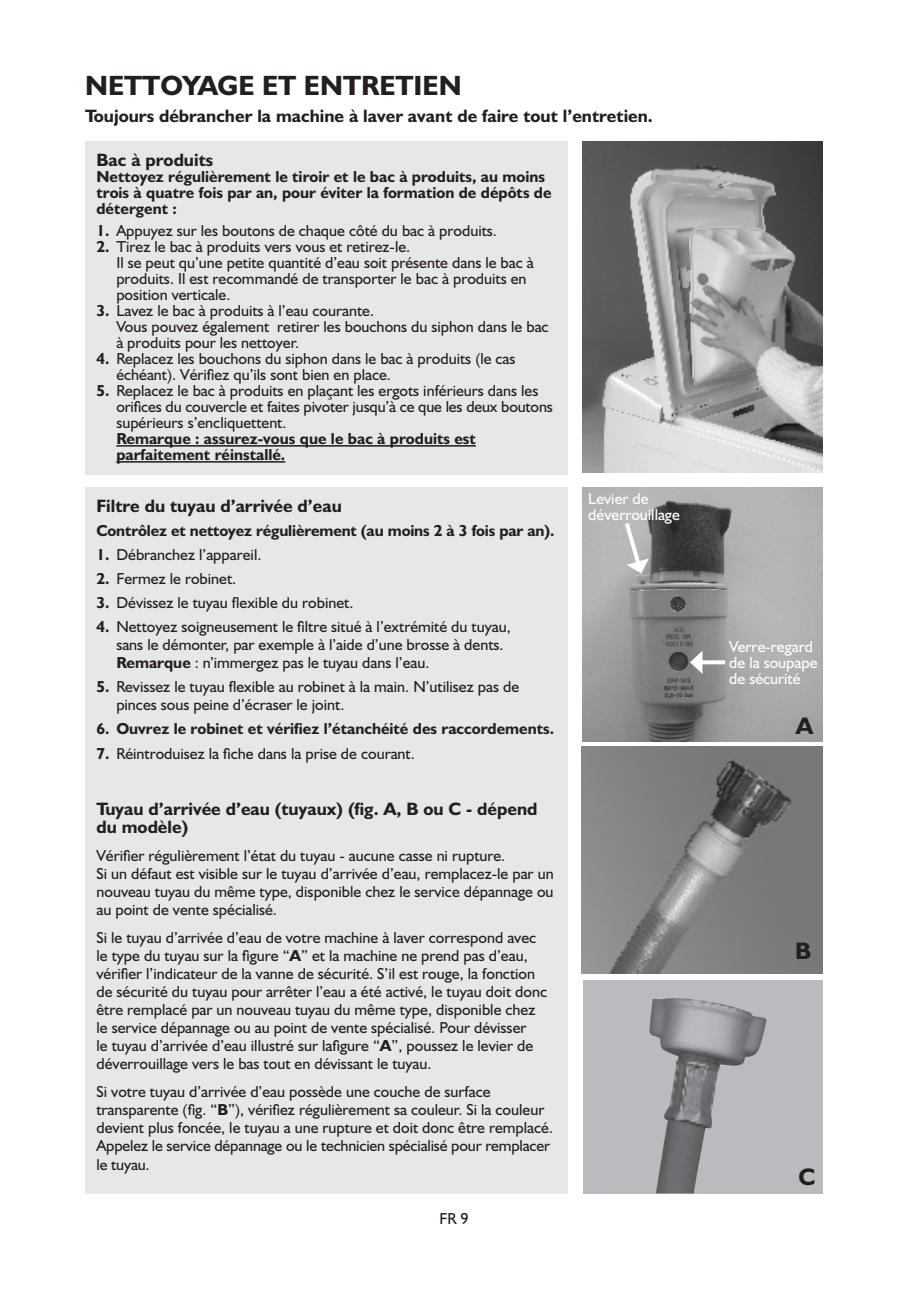
<style>
.page{position:relative;width:908px;height:1304px;background:#fff}
.page>*{position:absolute;margin:0;border:0;box-sizing:border-box;transform-origin:0 0}
.t1{font:700 28px "Humanist 521 BT";color:#231f20}
.t2{font:700 24px "Humanist 521 BT";color:#231f20}
.t3{font:700 18px/18px "Humanist 521 BT";color:#231f20}
.t4{font:16px/18px "Humanist 521 BT";color:#231f20}
.t5{font:700 16px/16px "Humanist 521 BT";color:#231f20}
.t6{font:16px/16px "Humanist 521 BT";color:#fff}
.s1{font-weight:700}
</style>
<div class="page">
<div style="left:85px;top:141px;width:482px;height:334px;background:#e6e7e9"></div>
<hr style="left:116px;top:445px;width:359px;height:2px;background:#231f20">
<hr style="left:116px;top:461px;width:169px;height:2px;background:#231f20">
<div style="left:85px;top:487px;width:482px;height:706px;background:#e6e7e9"></div>
<img style="left:582px;top:141px;width:240px;height:331px">
<img style="left:582px;top:488px;width:239px;height:254px">
<img style="left:581px;top:747px;width:241px;height:226px">
<div style="left:583px;top:980px;width:239px;height:213px;background:#babbbe"></div>
<img style="left:649px;top:998px;width:117px;height:195px">
<svg style="left:702px;top:660px;width:22px;height:4px"></svg>
<svg style="left:689px;top:651px;width:13px;height:23px"></svg>
<svg style="left:621px;top:519px;width:27px;height:55px"></svg>
<h1 class="t1" style="left:85px;top:68px;width:378px">NETTOYAGE ET ENTRETIEN</h1>
<p class="t3" style="left:85px;top:106px;width:569px">Toujours débrancher la machine à laver avant de faire tout l’entretien.</p>
<p class="t3" style="left:96px;top:150px;width:118px">Bac à produits</p>
<p class="t5" style="left:96px;top:168px;width:456px">Nettoyez régulièrement le tiroir et le bac à produits, au moins trois à quatre fois par an, pour éviter la formation de dépôts de détergent :</p>
<p class="t4" style="left:96px;top:221px;width:402px"><span class="s1">1.</span> Appuyez sur les boutons de chaque côté du bac à produits.</p>
<p class="t4" style="left:116px;top:238px;width:419px;line-height:16px;text-indent:-20px"><span class="s1">2.</span> Tirez le bac à produits vers vous et retirez-le.<br>Il se peut qu’une petite quantité d’eau soit présente dans le bac à produits. Il est recommandé de transporter le bac à produits en position verticale.</p>
<p class="t4" style="left:116px;top:302px;width:433px;line-height:16px;text-indent:-20px"><span class="s1">3.</span> Lavez le bac à produits à l’eau courante.<br>Vous pouvez également retirer les bouchons du siphon dans le bac à produits pour les nettoyer.</p>
<p class="t4" style="left:116px;top:350px;width:400px;line-height:16px;text-indent:-20px"><span class="s1">4.</span> Replacez les bouchons du siphon dans le bac à produits (le cas échéant). Vérifiez qu’ils sont bien en place.</p>
<p class="t4" style="left:116px;top:382px;width:438px;line-height:16px;text-indent:-20px"><span class="s1">5.</span> Replacez le bac à produits en plaçant les ergots inférieurs dans les orifices du couvercle et faites pivoter jusqu’à ce que les deux boutons supérieurs s’encliquettent.</p>
<p class="t5" style="left:116px;top:430px;width:361px">Remarque : assurez-vous que le bac à produits est parfaitement réinstallé.</p>
<p class="t3" style="left:96px;top:496px;width:247px">Filtre du tuyau d’arrivée d’eau</p>
<p class="t5" style="left:96px;top:522px;width:459px">Contrôlez et nettoyez régulièrement (au moins 2 à 3 fois par an).</p>
<p class="t4" style="left:96px;top:545px;width:166px"><span class="s1">1.</span> Débranchez l’appareil.</p>
<p class="t4" style="left:96px;top:569px;width:141px"><span class="s1">2.</span> Fermez le robinet.</p>
<p class="t4" style="left:96px;top:593px;width:258px"><span class="s1">3.</span> Dévissez le tuyau flexible du robinet.</p>
<p class="t4" style="left:116px;top:617px;width:396px;text-indent:-20px"><span class="s1">4.</span> Nettoyez soigneusement le filtre situé à l’extrémité du tuyau, sans le démonter, par exemple à l’aide d’une brosse à dents.<br><span class="s1">Remarque</span> : n’immergez pas le tuyau dans l’eau.</p>
<p class="t4" style="left:116px;top:677px;width:404px;text-indent:-20px"><span class="s1">5.</span> Revissez le tuyau flexible au robinet à la main. N’utilisez pas de pinces sous peine d’écraser le joint.</p>
<p class="t5" style="left:96px;top:720px;width:459px">6. Ouvrez le robinet et vérifiez l’étanchéité des raccordements.</p>
<p class="t4" style="left:96px;top:744px;width:320px"><span class="s1">7.</span> Réintroduisez la fiche dans la prise de courant.</p>
<p class="t3" style="left:96px;top:799px;width:442px">Tuyau d’arrivée d’eau (tuyaux) (fig. A, B ou C - dépend du modèle)</p>
<p class="t4" style="left:96px;top:846px;width:458px">Vérifier régulièrement l’état du tuyau - aucune casse ni rupture.<br>Si un défaut est visible sur le tuyau d’arrivée d’eau, remplacez-le par un nouveau tuyau du même type, disponible chez le service dépannage ou au point de vente spécialisé.</p>
<p class="t4" style="left:96px;top:928px;width:452px">Si le tuyau d’arrivée d’eau de votre machine à laver correspond avec le type du tuyau sur la figure “<span class="s1">A</span>” et la machine ne prend pas d’eau, vérifier l’indicateur de la vanne de sécurité. S’il est rouge, la fonction de sécurité du tuyau pour arrêter l’eau a été activé, le tuyau doit donc être remplacé par un nouveau tuyau du même type, disponible chez le service dépannage ou au point de vente spécialisé. Pour dévisser<br>le tuyau d’arrivée d’eau illustré sur lafigure “<span class="s1">A</span>”, poussez le levier de déverrouillage vers le bas tout en dévissant le tuyau.</p>
<p class="t4" style="left:96px;top:1082px;width:458px">Si votre tuyau d’arrivée d’eau possède une couche de surface transparente (fig. “<span class="s1">B</span>”), vérifiez régulièrement sa couleur. Si la couleur devient plus foncée, le tuyau a une rupture et doit donc être remplacé.<br>Appelez le service dépannage ou le technicien spécialisé pour remplacer le tuyau.</p>
<p class="t4" style="left:439px;top:1209px;width:31px">FR 9</p>
<p class="t6" style="left:588px;top:490px;width:93px">Levier de déverrouillage</p>
<p class="t6" style="left:729px;top:638px;width:90px">Verre-regard de la soupape de sécurité</p>
<h2 class="t2" style="left:795px;top:711px;width:19px">A</h2>
<h2 class="t2" style="left:794px;top:936px;width:18px">B</h2>
<h2 class="t2" style="left:798px;top:1162px;width:18px">C</h2>
</div>
